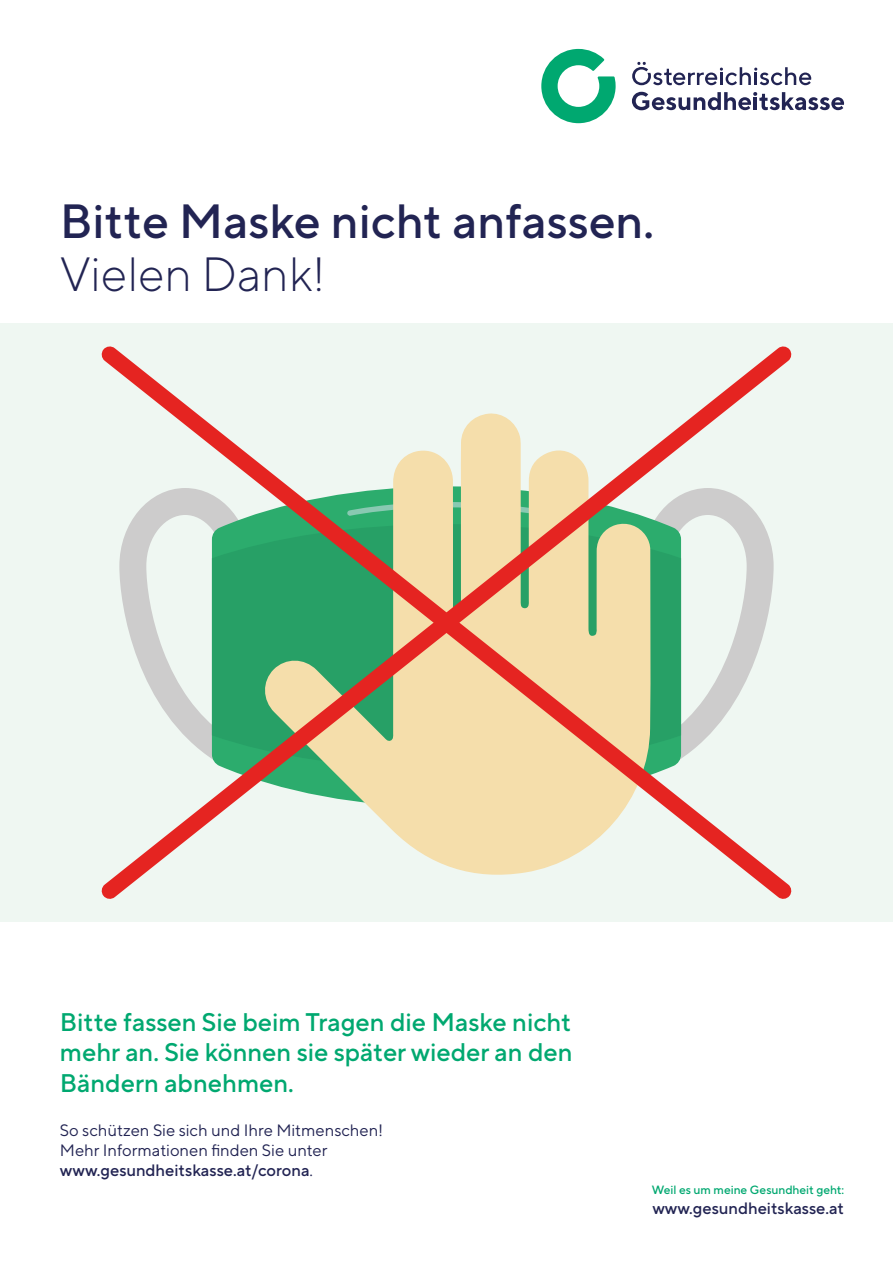
<style>
.page{position:relative;width:893px;height:1263px;background:#fff}
.page>*{position:absolute;margin:0;border:0;box-sizing:border-box;transform-origin:0 0}
.t1{font:500 48px "TT Norms Pro";color:#222453}
.t2{font:300 48px "TT Norms Pro";color:#222453}
.t3{font:500 25.5px/30.6px "TT Norms Pro";color:#00a870;text-align:justify}
.t4{font:16.5px/19.8px "TT Norms Pro";color:#222453}
.t5{font:500 16.5px "TT Norms Pro";color:#222453}
.t6{font:500 12px "TT Norms Pro";color:#00a870}
.s1{font-weight:500}
</style>
<div class="page">
<div style="left:0;top:323px;width:893px;height:599px;background:#eff7f2"></div>
<svg style="left:101px;top:346px;width:691px;height:553px"></svg>
<svg style="left:541px;top:49px;width:75px;height:74px"></svg>
<svg style="left:632px;top:92px;width:212px;height:18px"></svg>
<svg style="left:632px;top:62px;width:179px;height:23px"></svg>
<h1 class="t1" style="left:60px;top:190px;width:595px">Bitte Maske nicht anfassen.</h1>
<h1 class="t2" style="left:60px;top:243px;width:267px">Vielen Dank!</h1>
<h2 class="t3" style="left:60px;top:1005px;width:514px">Bitte fassen Sie beim Tragen die Maske nicht mehr an. Sie können sie später wieder an den Bändern abnehmen.</h2>
<p class="t4" style="left:60px;top:1120px;width:325px">So schützen Sie sich und Ihre Mitmenschen!<br>Mehr Informationen finden Sie unter <span class="s1">www.gesundheitskasse.at/corona</span>.</p>
<p class="t6" style="left:652px;top:1182px;width:194px">Weil es um meine Gesundheit geht:</p>
<p class="t5" style="left:652px;top:1198px;width:193px">www.gesundheitskasse.at</p>
</div>
